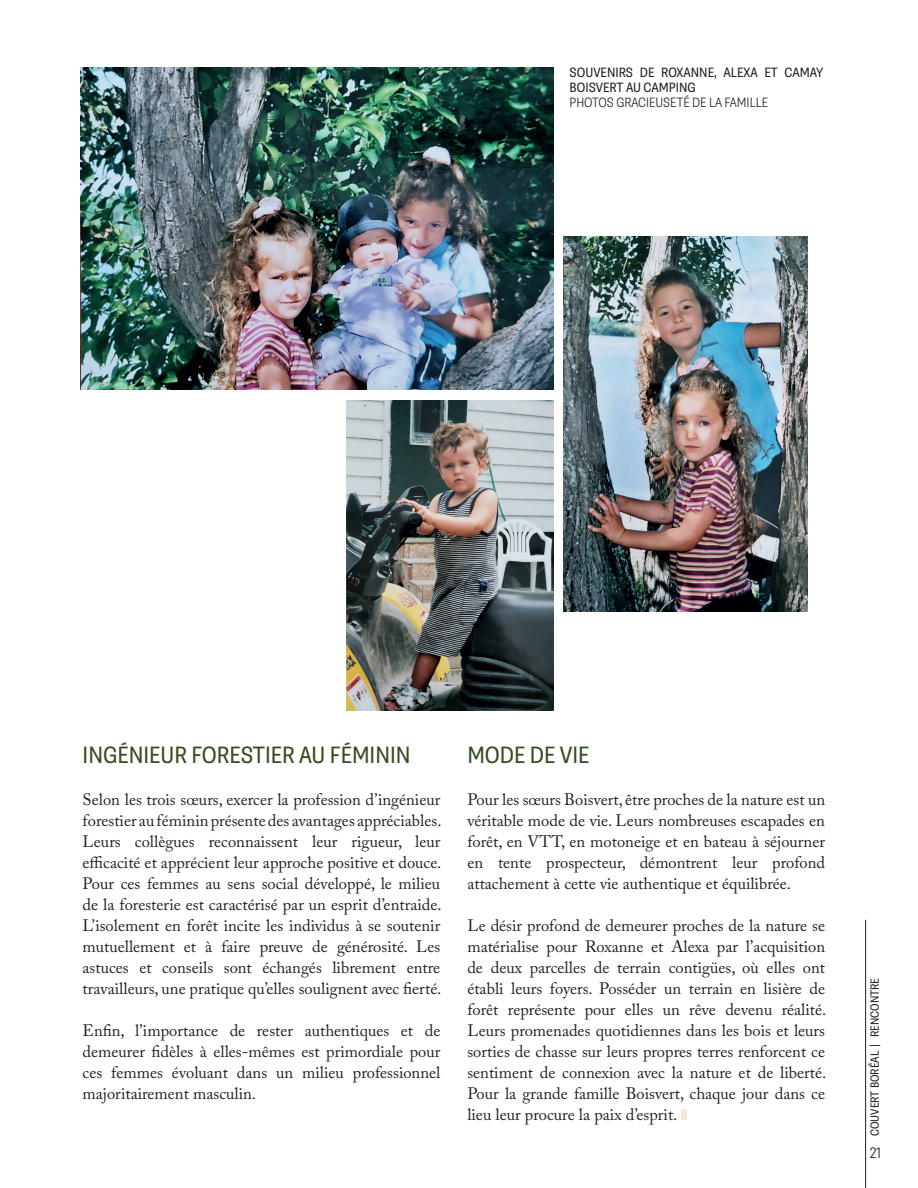
<style>
.page{position:relative;width:918px;height:1188px;background:#fff}
.page>*{position:absolute;margin:0;border:0;box-sizing:border-box;transform-origin:0 0}
.t1{font:21px "Belarius Sans";color:#354d21}
.t2{font:16.5px/21px "Adobe Caslon Pro";color:#231f20;text-align:justify}
.t3{font:300 13.5px "Belarius Sans";color:#231f20}
.t4{font:12px/15px "Belarius Sans";color:#231f20}
.t5{font:300 12px "Belarius Sans";color:#231f20}
.t6{font:10.5px "Belarius Sans";color:#231f20}
</style>
<div class="page">
<img style="left:81px;top:68px;width:472px;height:322px">
<img style="left:347px;top:401px;width:206px;height:309px">
<hr style="left:865px;top:920px;width:1px;height:268px;background:#231f20">
<img style="left:564px;top:237px;width:244px;height:374px">
<div style="left:681px;top:1109px;width:5px;height:11px;background:#f3e9d7"></div>
<p class="t4" style="left:570px;top:65px;width:255px">SOUVENIRS DE ROXANNE, ALEXA ET CAMAY<br>BOISVERT AU CAMPING</p>
<p class="t5" style="left:570px;top:95px;width:200px">PHOTOS GRACIEUSETÉ DE LA FAMILLE</p>
<p class="t1" style="left:83px;top:741px;width:330px">INGÉNIEUR FORESTIER AU FÉMININ</p>
<p class="t2" style="left:83px;top:789px;width:360px">Selon les trois sœurs, exercer la profession d’ingénieur forestier au féminin présente des avantages appréciables.<br>Leurs collègues reconnaissent leur rigueur, leur efficacité et apprécient leur approche positive et douce.<br>Pour ces femmes au sens social développé, le milieu de la foresterie est caractérisé par un esprit d’entraide.<br>L’isolement en forêt incite les individus à se soutenir mutuellement et à faire preuve de générosité. Les astuces et conseils sont échangés librement entre travailleurs, une pratique qu’elles soulignent avec fierté.</p>
<p class="t2" style="left:83px;top:1020px;width:359px">Enfin, l’importance de rester authentiques et de demeurer fidèles à elles-mêmes est primordiale pour ces femmes évoluant dans un milieu professionnel majoritairement masculin.</p>
<p class="t1" style="left:467px;top:741px;width:124px">MODE DE VIE</p>
<p class="t2" style="left:467px;top:789px;width:359px">Pour les sœurs Boisvert, être proches de la nature est un véritable mode de vie. Leurs nombreuses escapades en forêt, en VTT, en motoneige et en bateau à séjourner en tente prospecteur, démontrent leur profond attachement à cette vie authentique et équilibrée.</p>
<p class="t2" style="left:467px;top:915px;width:360px">Le désir profond de demeurer proches de la nature se matérialise pour Roxanne et Alexa par l’acquisition de deux parcelles de terrain contigües, où elles ont établi leurs foyers. Posséder un terrain en lisière de forêt représente pour elles un rêve devenu réalité.<br>Leurs promenades quotidiennes dans les bois et leurs sorties de chasse sur leurs propres terres renforcent ce sentiment de connexion avec la nature et de liberté.<br>Pour la grande famille Boisvert, chaque jour dans ce lieu leur procure la paix d’esprit.</p>
<p class="t6" style="left:868px;top:1136px;width:160px;rotate:-90deg">COUVERT BORÉAL | RENCONTRE</p>
<p class="t3" style="left:870px;top:1144px;width:13px">21</p>
</div>
